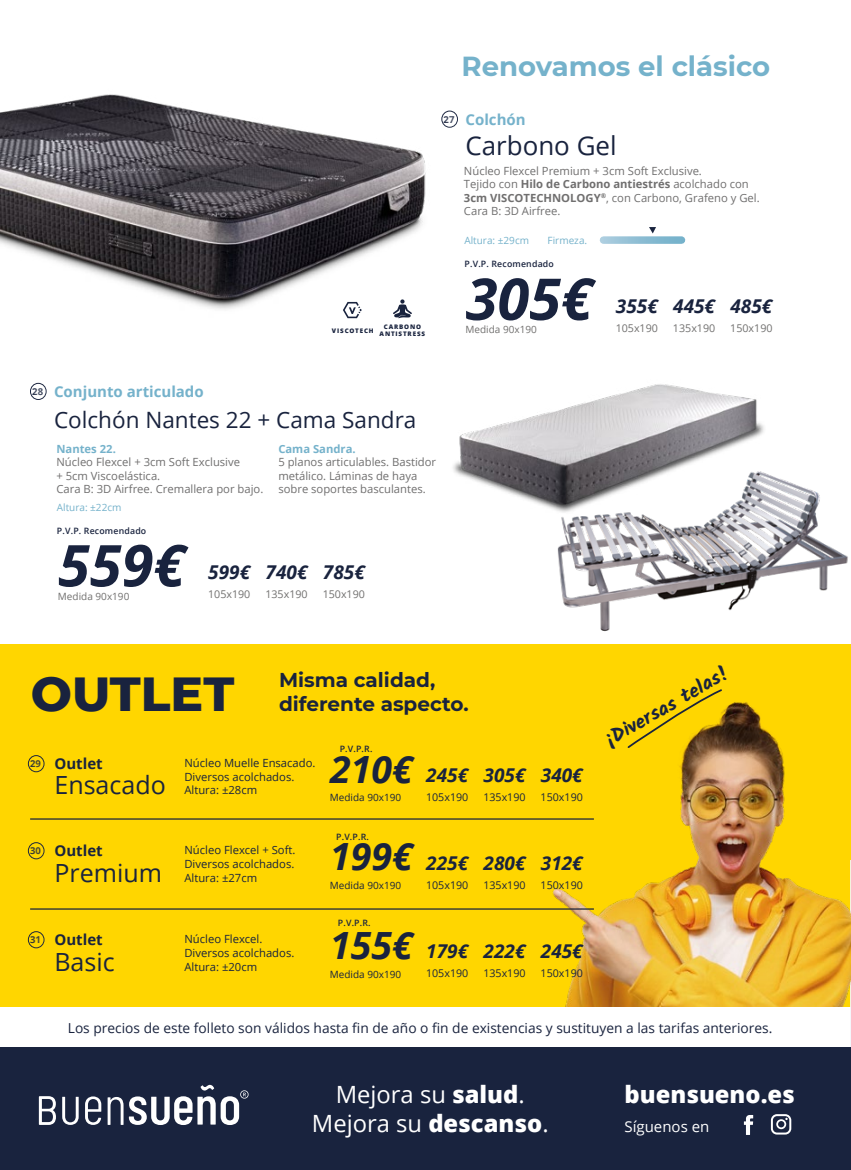
<style>
.page{position:relative;width:851px;height:1170px;background:#fff}
.page>*{position:absolute;margin:0;border:0;box-sizing:border-box;transform-origin:0 0}
.t1{font:italic 700 57.62px "Open Sans";color:#19233e}
.t2{font:800 48.75px "Montserrat";color:#19233e}
.t3{font:italic 700 37.5px "Open Sans";color:#19233e}
.t4{font:700 27.5px "Montserrat";color:#75b2cb}
.t5{font:25.88px "Open Sans";color:#19233e}
.t6{font:25px "Open Sans";color:#19233e}
.t7{font:23.75px/28.5px "Open Sans";color:#fff;text-align:center}
.t8{font:800 23.75px "Open Sans";color:#fff}
.t9{font:22.5px "Open Sans";color:#19233e}
.t10{font:700 20px/24px "Montserrat";color:#19233e}
.t11{font:700 19.75px "Kalam";color:#19233e}
.t12{font:italic 700 19px "Open Sans";color:#19233e}
.t13{font:700 15px "Open Sans";color:#75b2cb}
.t14{font:700 15px "Open Sans";color:#19233e}
.t15{font:15px "Open Sans";color:#fff}
.t16{font:13.75px "Open Sans";color:#19233e}
.t17{font:11.25px/13.5px "Open Sans";color:#706f6f}
.t18{font:11.25px/13.5px "Open Sans";color:#19233e}
.t19{font:700 11.25px "Open Sans";color:#75b2cb}
.t20{font:10.75px "Open Sans";color:#19233e}
.t21{font:10.75px "Open Sans";color:#71706f}
.t22{font:10px "Open Sans";color:#19233e}
.t23{font:10px "Open Sans";color:#75b2cb}
.t24{font:10px "Open Sans";color:#71706f}
.t25{font:700 9.5px "Open Sans";color:#19233e}
.t26{font:600 8.75px "Open Sans";letter-spacing:.02em;color:#19233e}
.t27{font:800 6.25px/7.5px "Open Sans";letter-spacing:.135em;color:#19233e;text-align:center}
.s1{font-weight:700}
.s2{font-weight:800}
</style>
<div class="page">
<img style="left:0;top:94px;width:453px;height:289px">
<div style="left:0;top:644px;width:850px;height:362px;background:#ffd600"></div>
<hr style="left:850px;top:859px;width:1px;height:310px;background:#f3f7fb">
<img style="left:544px;top:702px;width:306px;height:304px">
<div style="left:28px;top:755px;width:16px;height:17px;border:1px solid #19233e;border-radius:50%"></div>
<div style="left:30px;top:383px;width:16px;height:17px;border:1px solid #19233e;border-radius:50%"></div>
<div style="left:28px;top:842px;width:16px;height:17px;border:1px solid #19233e;border-radius:50%"></div>
<div style="left:28px;top:931px;width:16px;height:17px;border:1px solid #19233e;border-radius:50%"></div>
<hr style="left:30px;top:818px;width:564px;height:1px;background:#19233e">
<hr style="left:30px;top:908px;width:564px;height:1px;background:#19233e">
<svg style="left:626px;top:689px;width:97px;height:60px"></svg>
<div style="left:0;top:1047px;width:850px;height:122px;background:#19233e"></div>
<svg style="left:85px;top:1096px;width:16px;height:28px"></svg>
<svg style="left:108px;top:1097px;width:15px;height:27px"></svg>
<svg style="left:39px;top:1096px;width:17px;height:28px"></svg>
<svg style="left:62px;top:1096px;width:17px;height:28px"></svg>
<svg style="left:129px;top:1084px;width:119px;height:40px"></svg>
<svg style="left:743px;top:1115px;width:10px;height:19px"></svg>
<svg style="left:770px;top:1114px;width:21px;height:20px"></svg>
<img style="left:557px;top:474px;width:291px;height:158px">
<img style="left:445px;top:367px;width:322px;height:154px">
<div style="left:441px;top:111px;width:17px;height:17px;border:1px solid #19233e;border-radius:50%"></div>
<svg style="left:603px;top:236px;width:78px;height:8px"></svg>
<svg style="left:649px;top:227px;width:7px;height:6px"></svg>
<svg style="left:343px;top:302px;width:18px;height:16px"></svg>
<svg style="left:393px;top:299px;width:19px;height:19px"></svg>
<p class="t27" style="left:332px;top:326px;width:43px">VISCOTECH</p>
<p class="t27" style="left:379px;top:322px;width:47px">CARBONO<br>ANTISTRESS</p>
<h3 class="t4" style="left:461px;top:47px;width:310px">Renovamos el clásico</h3>
<p class="t25" style="left:443px;top:113px;width:12px">27</p>
<h3 class="t13" style="left:465px;top:109px;width:62px">Colchón</h3>
<h3 class="t5" style="left:465px;top:128px;width:153px">Carbono Gel</h3>
<p class="t17" style="left:464px;top:164px;width:297px">Núcleo Flexcel Premium + 3cm Soft Exclusive.<br>Tejido con <span class="s1">Hilo de Carbono antiestrés</span> acolchado con <span class="s1">3cm VISCOTECHNOLOGY</span><sup>®</sup>, con Carbono, Grafeno y Gel.<br>Cara B: 3D Airfree.</p>
<p class="t23" style="left:464px;top:234px;width:66px">Altura: ±29cm</p>
<p class="t23" style="left:547px;top:233px;width:41px">Firmeza.</p>
<p class="t26" style="left:464px;top:258px;width:91px">P.V.P. Recomendado</p>
<h1 class="t1" style="left:465px;top:258px;width:129px">305€</h1>
<p class="t24" style="left:465px;top:323px;width:73px">Medida 90x190</p>
<h3 class="t12" style="left:615px;top:292px;width:158px">355€ 445€ 485€</h3>
<p class="t21" style="left:615px;top:320px;width:44px">105x190</p>
<p class="t21" style="left:673px;top:320px;width:44px">135x190</p>
<p class="t21" style="left:730px;top:320px;width:44px">150x190</p>
<p class="t25" style="left:32px;top:385px;width:12px">28</p>
<h3 class="t13" style="left:54px;top:381px;width:151px">Conjunto articulado</h3>
<h3 class="t9" style="left:54px;top:404px;width:364px">Colchón Nantes 22 + Cama Sandra</h3>
<p class="t19" style="left:56px;top:441px;width:61px">Nantes 22.</p>
<p class="t17" style="left:56px;top:455px;width:208px">Núcleo Flexcel + 3cm Soft Exclusive<br>+ 5cm Viscoelástica.<br>Cara B: 3D Airfree. Cremallera por bajo.</p>
<p class="t23" style="left:57px;top:500px;width:66px">Altura: ±22cm</p>
<p class="t26" style="left:57px;top:524px;width:91px">P.V.P. Recomendado</p>
<p class="t19" style="left:278px;top:441px;width:79px">Cama Sandra.</p>
<p class="t17" style="left:278px;top:455px;width:159px">5 planos articulables. Bastidor metálico. Láminas de haya sobre soportes basculantes.</p>
<h1 class="t1" style="left:58px;top:524px;width:129px">559€</h1>
<p class="t24" style="left:58px;top:589px;width:73px">Medida 90x190</p>
<h3 class="t12" style="left:208px;top:558px;width:158px">599€ 740€ 785€</h3>
<p class="t21" style="left:208px;top:587px;width:44px">105x190</p>
<p class="t21" style="left:265px;top:587px;width:44px">135x190</p>
<p class="t21" style="left:322px;top:587px;width:44px">150x190</p>
<h2 class="t2" style="left:31px;top:657px;width:205px">OUTLET</h2>
<h3 class="t10" style="left:279px;top:666px;width:191px">Misma calidad, diferente aspecto.</h3>
<p class="t26" style="left:340px;top:743px;width:34px">P.V.P.R.</p>
<p class="t25" style="left:30px;top:757px;width:12px">29</p>
<h3 class="t14" style="left:54px;top:753px;width:50px">Outlet</h3>
<h3 class="t6" style="left:54px;top:768px;width:113px">Ensacado</h3>
<p class="t18" style="left:184px;top:756px;width:133px">Núcleo Muelle Ensacado.<br>Diversos acolchados.<br>Altura: ±28cm</p>
<h3 class="t3" style="left:330px;top:742px;width:84px">210€</h3>
<p class="t22" style="left:330px;top:790px;width:73px">Medida 90x190</p>
<h3 class="t12" style="left:426px;top:761px;width:158px">245€ 305€ 340€</h3>
<p class="t20" style="left:426px;top:789px;width:44px">105x190</p>
<p class="t20" style="left:483px;top:789px;width:44px">135x190</p>
<p class="t20" style="left:540px;top:789px;width:44px">150x190</p>
<p class="t26" style="left:336px;top:830px;width:34px">P.V.P.R.</p>
<p class="t25" style="left:30px;top:844px;width:12px">30</p>
<h3 class="t14" style="left:54px;top:840px;width:50px">Outlet</h3>
<h3 class="t6" style="left:54px;top:855px;width:109px">Premium</h3>
<p class="t18" style="left:184px;top:843px;width:113px;text-align:justify">Núcleo Flexcel + Soft.<br>Diversos acolchados.<br>Altura: ±27cm</p>
<h3 class="t3" style="left:330px;top:830px;width:84px">199€</h3>
<p class="t22" style="left:330px;top:878px;width:73px">Medida 90x190</p>
<h3 class="t12" style="left:426px;top:849px;width:158px">225€ 280€ 312€</h3>
<p class="t20" style="left:426px;top:877px;width:44px">105x190</p>
<p class="t20" style="left:483px;top:877px;width:44px">135x190</p>
<p class="t20" style="left:540px;top:877px;width:44px">150x190</p>
<p class="t26" style="left:338px;top:916px;width:34px">P.V.P.R.</p>
<p class="t25" style="left:30px;top:933px;width:12px">31</p>
<h3 class="t14" style="left:54px;top:929px;width:50px">Outlet</h3>
<h3 class="t6" style="left:54px;top:944px;width:62px">Basic</h3>
<p class="t18" style="left:184px;top:932px;width:111px">Núcleo Flexcel.<br>Diversos acolchados.<br>Altura: ±20cm</p>
<h3 class="t3" style="left:330px;top:918px;width:84px">155€</h3>
<p class="t22" style="left:330px;top:966px;width:73px">Medida 90x190</p>
<h3 class="t12" style="left:426px;top:937px;width:158px">179€ 222€ 245€</h3>
<p class="t20" style="left:426px;top:966px;width:44px">105x190</p>
<p class="t20" style="left:483px;top:966px;width:44px">135x190</p>
<p class="t20" style="left:540px;top:966px;width:44px">150x190</p>
<h3 class="t11" style="left:599px;top:731px;width:142px;rotate:-30deg">¡Diversas telas!</h3>
<p class="t16" style="left:68px;top:1018px;width:706px">Los precios de este folleto son válidos hasta fin de año o fin de existencias y sustituyen a las tarifas anteriores.</p>
<h3 class="t7" style="left:312px;top:1079px;width:238px">Mejora su <span class="s2">salud</span>.<br>Mejora su <span class="s2">descanso</span>.</h3>
<h3 class="t8" style="left:624px;top:1076px;width:172px">buensueno.es</h3>
<h3 class="t15" style="left:624px;top:1115px;width:86px">Síguenos en</h3>
</div>
